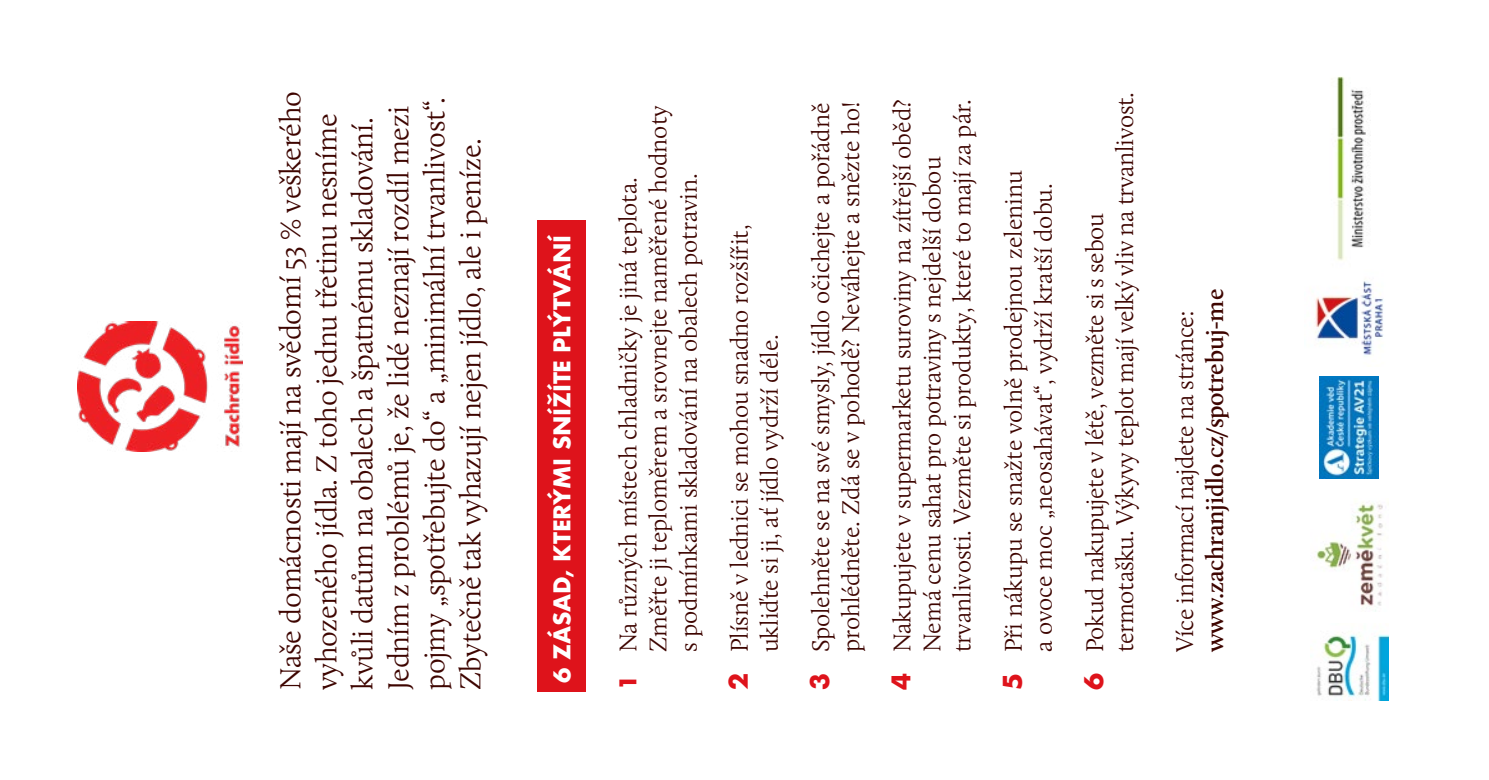
<style>
.page{position:relative;width:1489px;height:780px;background:#fff}
.page>*{position:absolute;margin:0;border:0;box-sizing:border-box;transform-origin:0 0}
.t1{font:300 30px/36px "Calluna";letter-spacing:-.01em;color:#3e0500}
.t2{font:300 25px/30px "Calluna";color:#3e0500}
.t3{font:600 25px "Calluna";letter-spacing:-.01em;color:#3e0500}
.t4{font:700 22.5px "Futura";letter-spacing:-.01em;color:#fff}
.s1{font-family:"Futura";font-weight:700;font-size:22.5px;color:#de131b}
.s2{font-family:"Futura";font-weight:700;color:#de131b}
</style>
<div class="page">
<div style="left:537px;top:220px;width:48px;height:471px;background:#de131b"></div>
<img style="left:1316px;top:632px;width:71px;height:68px">
<img style="left:1315px;top:502px;width:68px;height:109px">
<img style="left:1319px;top:377px;width:59px;height:101px">
<img style="left:1336px;top:76px;width:31px;height:185px">
<img style="left:1315px;top:281px;width:68px;height:74px">
<img style="left:77px;top:322px;width:166px;height:129px">
<p class="t1" style="left:272px;top:690px;width:600px;rotate:-90deg">Naše domácnosti mají na svědomí 53 % veškerého vyhozeného jídla. Z toho jednu třetinu nesníme kvůli datům na obalech a špatnému skladování.<br>Jedním z problémů je, že lidé neznají rozdíl mezi pojmy „spotřebujte do“ a „minimální trvanlivost“.<br>Zbytečně tak vyhazují nejen jídlo, ale i peníze.</p>
<p class="t4" style="left:546px;top:682px;width:449px;rotate:-90deg">6 ZÁSAD, KTERÝMI SNÍŽÍTE PLÝTVÁNÍ</p>
<p class="t2" style="left:613px;top:652px;width:548px;text-indent:-38px;rotate:-90deg"><span class="s1">1</span> Na různých místech chladničky je jiná teplota.<br>Změřte ji teploměrem a srovnejte naměřené hodnoty s podmínkami skladování na obalech potravin.</p>
<p class="t2" style="left:724px;top:652px;width:429px;text-indent:-38px;rotate:-90deg"><span class="s2">2</span> Plísně v lednici se mohou snadno rozšířit, ukliďte si ji, ať jídlo vydrží déle.</p>
<p class="t2" style="left:805px;top:690px;width:590px;text-align:right;rotate:-90deg"><span class="s2">3</span> Spolehněte se na své smysly, jídlo očichejte a pořádně prohlédněte. Zdá se v pohodě? Neváhejte a snězte ho!</p>
<p class="t2" style="left:887px;top:652px;width:555px;text-indent:-38px;rotate:-90deg"><span class="s2">4</span> Nakupujete v supermarketu suroviny na zítřejší oběd?<br>Nemá cenu sahat pro potraviny s nejdelší dobou trvanlivosti. Vezměte si produkty, které to mají za pár.</p>
<p class="t2" style="left:998px;top:652px;width:484px;text-indent:-38px;rotate:-90deg"><span class="s2">5</span> Při nákupu se snažte volně prodejnou zeleninu a ovoce moc „neosahávat“, vydrží kratší dobu.</p>
<p class="t2" style="left:1079px;top:652px;width:562px;text-indent:-38px;rotate:-90deg"><span class="s2">6</span> Pokud nakupujete v létě, vezměte si s sebou termotašku. Výkyvy teplot mají velký vliv na trvanlivost.</p>
<p class="t3" style="left:1199px;top:652px;width:365px;rotate:-90deg">www.zachranjidlo.cz/spotrebuj-me</p>
<p class="t2" style="left:1169px;top:652px;width:344px;rotate:-90deg">Více informací najdete na stránce:</p>
</div>
